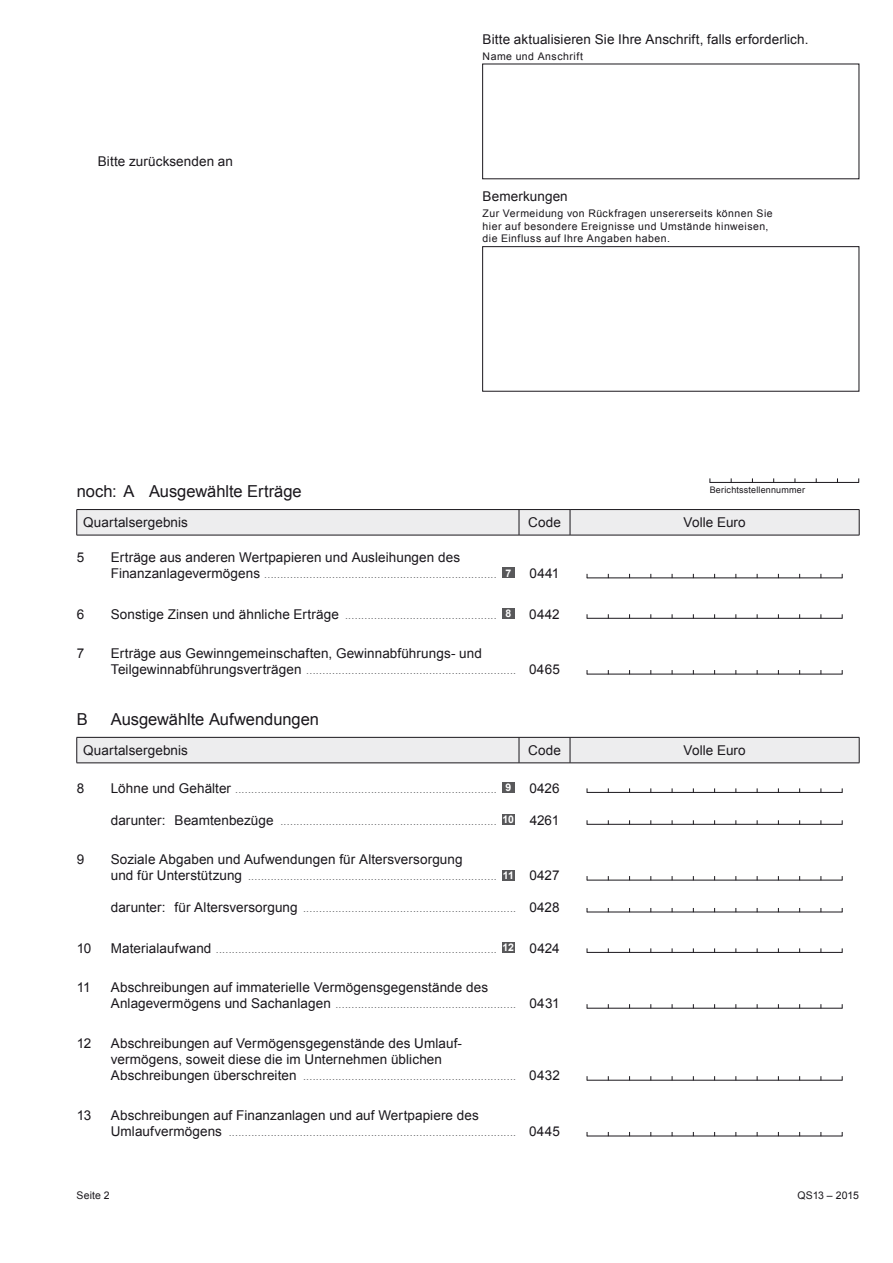
<style>
.page{position:relative;width:893px;height:1263px;background:#fff}
.page>*{position:absolute;margin:0;border:0;box-sizing:border-box;transform-origin:0 0}
.t1{font:16.5px "Arial";letter-spacing:-.005em;color:#1a171c}
.t2{font:13.5px/16.2px "Arial";letter-spacing:.005em;color:#1a171c}
.t3{font:10.5px "Arial";color:#707173}
.t4{font:10.5px/12.6px "Arial";letter-spacing:.045em;color:#1a171c}
.t5{font:10.5px "Arial";letter-spacing:-.015em;color:#1a171c}
.t6{font:9px "Arial";letter-spacing:.02em;color:#1a171c}
.s1{font-size:13.5px;color:#1a171c}
.s2{font-weight:700;color:#fff}
</style>
<div class="page">
<div style="left:482px;top:246px;width:377px;height:145px;border:1px solid #1a171c"></div>
<svg style="left:77px;top:510px;width:782px;height:253px"></svg>
<hr style="left:77px;top:509px;width:442px;height:1px;background:#1a171c">
<svg style="left:77px;top:510px;width:1px;height:25px"></svg>
<hr style="left:519px;top:509px;width:51px;height:1px;background:#1a171c">
<svg style="left:519px;top:510px;width:1px;height:25px"></svg>
<hr style="left:570px;top:509px;width:289px;height:1px;background:#1a171c">
<svg style="left:570px;top:510px;width:1px;height:25px"></svg>
<svg style="left:859px;top:510px;width:1px;height:25px"></svg>
<hr style="left:77px;top:535px;width:442px;height:1px;background:#1a171c">
<hr style="left:519px;top:535px;width:51px;height:1px;background:#1a171c">
<hr style="left:570px;top:535px;width:289px;height:1px;background:#1a171c">
<hr style="left:77px;top:737px;width:442px;height:1px;background:#1a171c">
<svg style="left:77px;top:737px;width:1px;height:26px"></svg>
<hr style="left:519px;top:737px;width:51px;height:1px;background:#1a171c">
<svg style="left:519px;top:737px;width:1px;height:26px"></svg>
<hr style="left:570px;top:737px;width:289px;height:1px;background:#1a171c">
<svg style="left:570px;top:737px;width:1px;height:26px"></svg>
<svg style="left:859px;top:737px;width:1px;height:26px"></svg>
<hr style="left:77px;top:763px;width:442px;height:1px;background:#1a171c">
<hr style="left:519px;top:763px;width:51px;height:1px;background:#1a171c">
<hr style="left:570px;top:763px;width:289px;height:1px;background:#1a171c">
<div style="left:502px;top:567px;width:13px;height:11px;background:#58585a"></div>
<div style="left:587px;top:555px;width:255px;height:23px;background:#fff"></div>
<hr style="left:587px;top:578px;width:255px;height:1px;background:#1a171c">
<div style="left:502px;top:608px;width:13px;height:10px;background:#58585a"></div>
<div style="left:587px;top:595px;width:255px;height:23px;background:#fff"></div>
<hr style="left:587px;top:618px;width:255px;height:1px;background:#1a171c">
<div style="left:587px;top:651px;width:255px;height:23px;background:#fff"></div>
<hr style="left:587px;top:674px;width:255px;height:1px;background:#1a171c">
<div style="left:502px;top:782px;width:13px;height:11px;background:#58585a"></div>
<hr style="left:587px;top:792px;width:255px;height:1px;background:#1a171c">
<div style="left:502px;top:814px;width:13px;height:10px;background:#58585a"></div>
<hr style="left:587px;top:824px;width:255px;height:1px;background:#1a171c">
<div style="left:502px;top:870px;width:13px;height:10px;background:#58585a"></div>
<hr style="left:587px;top:880px;width:255px;height:1px;background:#1a171c">
<hr style="left:587px;top:912px;width:255px;height:1px;background:#1a171c">
<div style="left:502px;top:942px;width:13px;height:11px;background:#58585a"></div>
<hr style="left:587px;top:952px;width:255px;height:1px;background:#1a171c">
<hr style="left:587px;top:1008px;width:255px;height:1px;background:#1a171c">
<hr style="left:587px;top:1080px;width:255px;height:1px;background:#1a171c">
<hr style="left:587px;top:1136px;width:255px;height:1px;background:#1a171c">
<hr style="left:710px;top:482px;width:149px;height:1px;background:#1a171c">
<p class="t2" style="left:483px;top:31px;width:327px">Bitte aktualisieren Sie Ihre Anschrift, falls erforderlich.</p>
<p class="t2" style="left:98px;top:153px;width:137px">Bitte zurücksenden an</p>
<p class="t4" style="left:483px;top:50px;width:102px">Name und Anschrift</p>
<p class="t2" style="left:483px;top:188px;width:87px">Bemerkungen</p>
<p class="t4" style="left:483px;top:207px;width:292px">Zur Vermeidung von Rückfragen unsererseits können Sie hier auf besondere Ereignisse und Umstände hinweisen, die Einfluss auf Ihre Angaben haben.</p>
<h1 class="t1" style="left:77px;top:480px;width:226px">noch: A Ausgewählte Erträge</h1>
<p class="t2" style="left:83px;top:514px;width:106px">Quartalsergebnis</p>
<p class="t2" style="left:528px;top:514px;width:34px">Code</p>
<p class="t2" style="left:683px;top:514px;width:64px">Volle Euro</p>
<p class="t2" style="left:77px;top:549px;width:9px">5</p>
<p class="t2" style="left:111px;top:549px;width:351px">Erträge aus anderen Wertpapieren und Ausleihungen des</p>
<p class="t3" style="left:111px;top:567px;width:402px"><span class="s1">Finanzanlagevermögens</span> ........................................................................ <span class="s2">7</span></p>
<p class="t2" style="left:529px;top:565px;width:31px">0441</p>
<p class="t2" style="left:77px;top:606px;width:9px">6</p>
<p class="t3" style="left:111px;top:608px;width:402px"><span class="s1">Sonstige Zinsen und ähnliche Erträge</span> ............................................... <span class="s2">8</span></p>
<p class="t2" style="left:529px;top:606px;width:32px">0442</p>
<p class="t2" style="left:77px;top:645px;width:9px">7</p>
<p class="t2" style="left:111px;top:645px;width:373px">Erträge aus Gewinngemeinschaften, Gewinnabführungs- und</p>
<p class="t3" style="left:111px;top:664px;width:451px"><span class="s1">Teilgewinnabführungsverträgen</span> ................................................................. <span class="s1">0465</span></p>
<h1 class="t1" style="left:77px;top:708px;width:13px">B</h1>
<h1 class="t1" style="left:111px;top:708px;width:210px">Ausgewählte Aufwendungen</h1>
<p class="t2" style="left:83px;top:742px;width:106px">Quartalsergebnis</p>
<p class="t2" style="left:528px;top:742px;width:34px">Code</p>
<p class="t2" style="left:683px;top:742px;width:64px">Volle Euro</p>
<p class="t2" style="left:77px;top:780px;width:9px">8</p>
<p class="t3" style="left:111px;top:782px;width:402px"><span class="s1">Löhne und Gehälter</span> ................................................................................. <span class="s2">9</span></p>
<p class="t2" style="left:529px;top:780px;width:32px">0426</p>
<p class="t3" style="left:111px;top:814px;width:450px"><span class="s1">darunter: Beamtenbezüge</span> ................................................................... <span class="s2">10</span> <span class="s1">4261</span></p>
<p class="t2" style="left:77px;top:851px;width:9px">9</p>
<p class="t2" style="left:111px;top:851px;width:353px">Soziale Abgaben und Aufwendungen für Altersversorgung</p>
<p class="t3" style="left:111px;top:870px;width:450px"><span class="s1">und für Unterstützung</span> ............................................................................. <span class="s2">11</span> <span class="s1">0427</span></p>
<p class="t3" style="left:111px;top:902px;width:450px"><span class="s1">darunter: für Altersversorgung</span> .................................................................. <span class="s1">0428</span></p>
<p class="t2" style="left:77px;top:940px;width:16px">10</p>
<p class="t3" style="left:111px;top:942px;width:450px"><span class="s1">Materialaufwand</span> ....................................................................................... <span class="s2">12</span> <span class="s1">0424</span></p>
<p class="t2" style="left:77px;top:979px;width:15px">11</p>
<p class="t2" style="left:111px;top:979px;width:379px">Abschreibungen auf immaterielle Vermögensgegenstände des</p>
<p class="t3" style="left:111px;top:998px;width:450px"><span class="s1">Anlagevermögens und Sachanlagen</span> ........................................................ <span class="s1">0431</span></p>
<p class="t2" style="left:77px;top:1035px;width:16px">12</p>
<p class="t2" style="left:111px;top:1035px;width:353px">Abschreibungen auf Vermögensgegenstände des Umlauf&shy;vermögens, soweit diese die im Unternehmen üblichen</p>
<p class="t3" style="left:111px;top:1070px;width:451px"><span class="s1">Abschreibungen überschreiten</span> .................................................................. <span class="s1">0432</span></p>
<p class="t2" style="left:77px;top:1107px;width:16px">13</p>
<p class="t2" style="left:111px;top:1107px;width:370px">Abschreibungen auf Finanzanlagen und auf Wertpapiere des</p>
<p class="t3" style="left:111px;top:1126px;width:451px"><span class="s1">Umlaufvermögens</span> ......................................................................................... <span class="s1">0445</span></p>
<p class="t6" style="left:710px;top:484px;width:97px">Berichtsstellennummer</p>
<p class="t4" style="left:77px;top:1189px;width:35px">Seite 2</p>
<p class="t5" style="left:797px;top:1188px;width:63px">QS13 – 2015</p>
</div>
